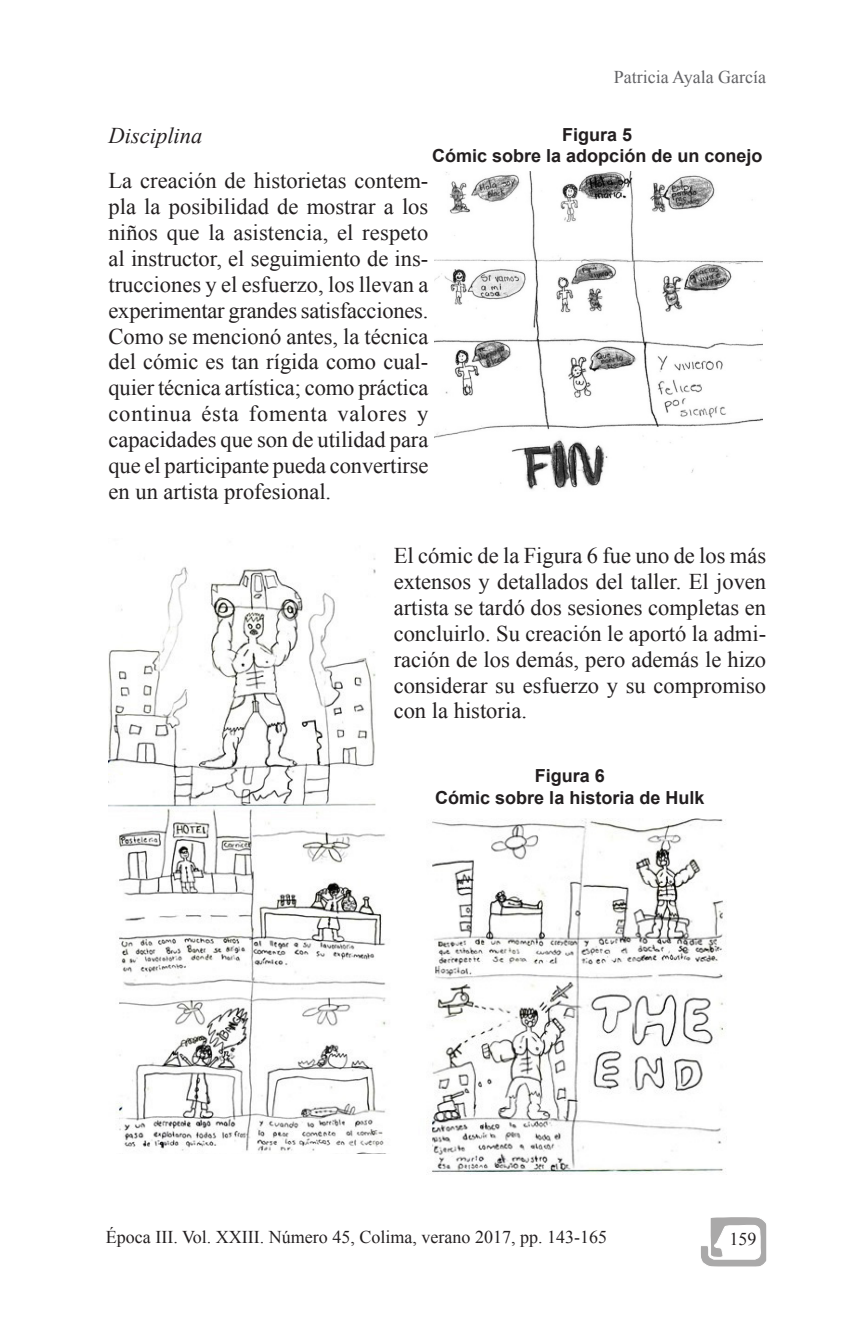
<style>
.page{position:relative;width:862px;height:1340px;background:#fff}
.page>*{position:absolute;margin:0;border:0;box-sizing:border-box;transform-origin:0 0}
.Párrafo_inicial_ID3{font:22.5px/25.9px "Times New Roman";letter-spacing:-.005em;color:#231f20;text-align:justify}
.Texto_base_ID3{font:22.5px/25.9px "Times New Roman";color:#231f20;text-align:justify}
.Subtítulo_ESCC_piso{font:italic 22.5px "Times New Roman";color:#231f20}
.Títulos_de_Cuadros_y{font:700 18px/21.6px "Arial";color:#231f20;text-align:center}
.t1{font:18px "Times New Roman";color:#231f20}
.t2{font:18px "Times New Roman";color:#636366}
</style>
<div class="page">
<img style="left:108px;top:558px;width:278px;height:595px">
<img style="left:434px;top:171px;width:327px;height:319px">
<img style="left:427px;top:818px;width:299px;height:356px">
<svg style="left:701px;top:1217px;width:64px;height:49px"></svg>
<p class="t2" style="left:613px;top:65px;width:154px">Patricia Ayala García</p>
<p class="Subtítulo_ESCC_piso" style="left:108px;top:120px;width:95px">Disciplina</p>
<p class="Párrafo_inicial_ID3" style="left:108px;top:167px;width:321px">La creación de historietas contem&shy;pla la posibilidad de mostrar a los niños que la asistencia, el respeto al instructor, el seguimiento de ins&shy;trucciones y el esfuerzo, los llevan a experimentar grandes satisfacciones.<br>Como se mencionó antes, la técnica del cómic es tan rígida como cual&shy;quier técnica artística; como práctica continua ésta fomenta valores y capacidades que son de utilidad para que el participante pueda convertirse en un artista profesional.</p>
<p class="Títulos_de_Cuadros_y" style="left:432px;top:124px;width:332px">Figura 5<br>Cómic sobre la adopción de un conejo</p>
<p class="Texto_base_ID3" style="left:393px;top:542px;width:374px">El cómic de la Figura 6 fue uno de los más extensos y detallados del taller. El joven artista se tardó dos sesiones completas en concluirlo. Su creación le aportó la admi&shy;ración de los demás, pero además le hizo considerar su esfuerzo y su compromiso con la historia.</p>
<p class="Títulos_de_Cuadros_y" style="left:435px;top:766px;width:271px">Figura 6<br>Cómic sobre la historia de Hulk</p>
<p class="t1" style="left:106px;top:1225px;width:502px">Época III. Vol. XXIII. Número 45, Colima, verano 2017, pp. 143-165</p>
<p class="t1" style="left:729px;top:1227px;width:28px">159</p>
</div>
